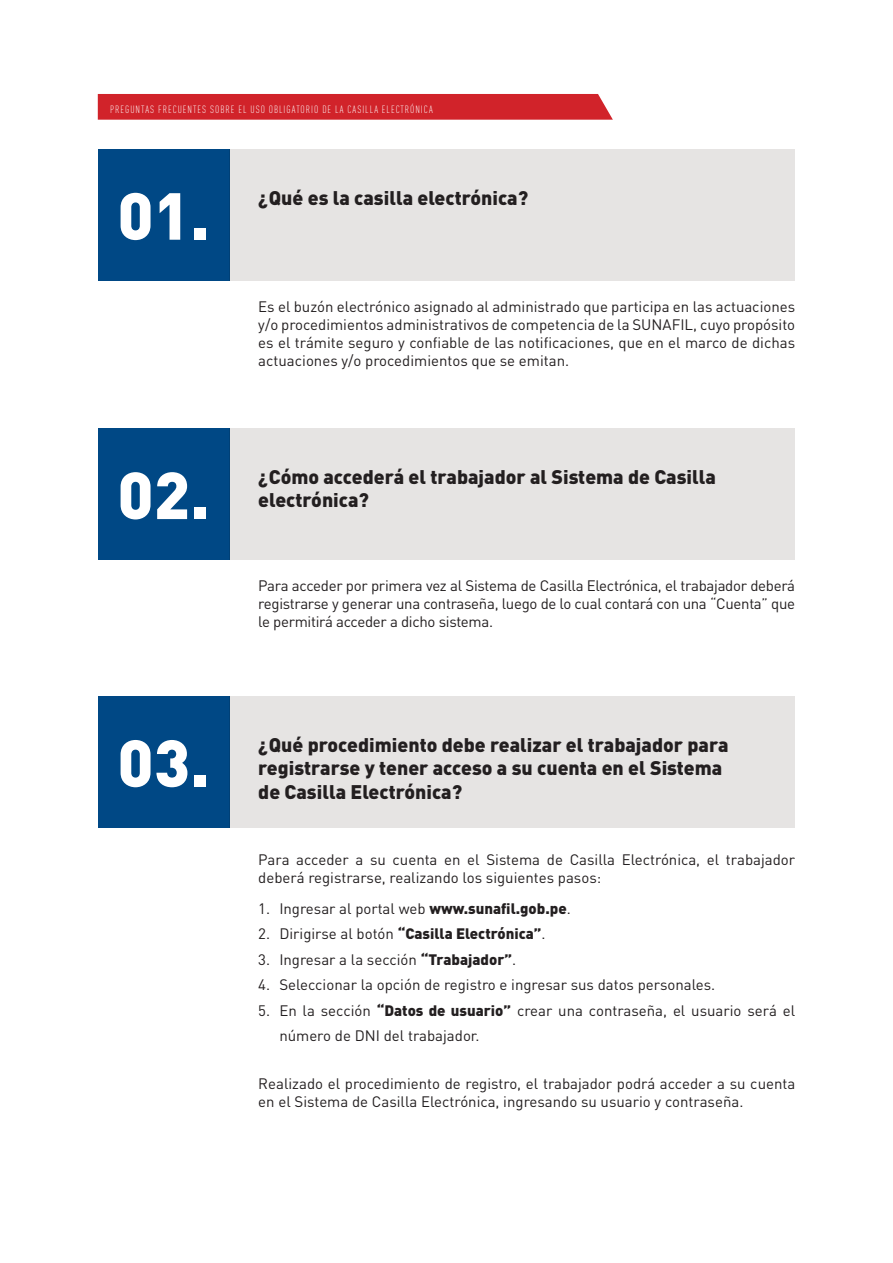
<style>
.page{position:relative;width:893px;height:1263px;background:#fff}
.page>*{position:absolute;margin:0;border:0;box-sizing:border-box;transform-origin:0 0}
.t1{font:900 65.4px "DIN Pro";color:#fff}
.t2{font:900 19.5px/23.4px "DIN Pro";color:#231f20}
.t3{font:15px/18px "DIN Pro";color:#231f20}
.t4{font:900 15px "DIN Pro";color:#231f20}
.t5{font:300 condensed 10.5px "DIN Pro";letter-spacing:.095em;color:#fff}
.s1{font-weight:900}
.s2{font-weight:400}
</style>
<div class="page">
<div style="left:98px;top:94px;width:515px;height:26px;background:#d1232a"></div>
<div style="left:230px;top:428px;width:565px;height:132px;background:#e6e4e3"></div>
<div style="left:98px;top:428px;width:132px;height:132px;background:#004885"></div>
<div style="left:230px;top:696px;width:565px;height:132px;background:#e6e4e3"></div>
<div style="left:98px;top:696px;width:132px;height:132px;background:#004885"></div>
<div style="left:230px;top:149px;width:565px;height:132px;background:#e6e4e3"></div>
<div style="left:98px;top:149px;width:132px;height:132px;background:#004885"></div>
<p class="t5" style="left:110px;top:102px;width:324px">PREGUNTAS FRECUENTES SOBRE EL USO OBLIGATORIO DE LA CASILLA ELECTRÓNICA</p>
<h1 class="t1" style="left:117px;top:172px;width:93px">01.</h1>
<h1 class="t1" style="left:117px;top:451px;width:93px">02.</h1>
<h1 class="t1" style="left:117px;top:719px;width:93px">03.</h1>
<h2 class="t2" style="left:258px;top:185px;width:271px">¿Qué es la casilla electrónica?</h2>
<p class="t3" style="left:258px;top:297px;width:538px;text-align:justify">Es el buzón electrónico asignado al administrado que participa en las actuaciones y/o procedimientos administrativos de competencia de la SUNAFIL, cuyo propósito es el trámite seguro y confiable de las notificaciones, que en el marco de dichas actuaciones y/o procedimientos que se emitan.</p>
<h2 class="t2" style="left:258px;top:464px;width:459px">¿Cómo accederá el trabajador al Sistema de Casilla electrónica?</h2>
<p class="t3" style="left:258px;top:576px;width:538px;text-align:justify">Para acceder por primera vez al Sistema de Casilla Electrónica, el trabajador deberá registrarse y generar una contraseña, luego de lo cual contará con una “Cuenta” que le permitirá acceder a dicho sistema.</p>
<h2 class="t2" style="left:258px;top:732px;width:472px">¿Qué procedimiento debe realizar el trabajador para registrarse y tener acceso a su cuenta en el Sistema de Casilla Electrónica?</h2>
<p class="t3" style="left:258px;top:850px;width:538px">Para acceder a su cuenta en el Sistema de Casilla Electrónica, el trabajador deberá registrarse, realizando los siguientes pasos:</p>
<p class="t3" style="left:258px;top:898px;width:314px">1. Ingresar al portal web <span class="s1">www.sunafil.gob.pe</span>.</p>
<p class="t4" style="left:258px;top:923px;width:289px"><span class="s2">2. Dirigirse al botón</span> “Casilla Electrónica”<span class="s2">.</span></p>
<p class="t3" style="left:258px;top:949px;width:259px">3. Ingresar a la sección <span class="s1">“Trabajador”</span>.</p>
<p class="t3" style="left:258px;top:975px;width:458px">4. Seleccionar la opción de registro e ingresar sus datos personales.</p>
<p class="t3" style="left:279px;top:997px;width:517px;line-height:25.5px;text-indent:-21px">5. En la sección <span class="s1">“Datos de usuario”</span> crear una contraseña, el usuario será el número de DNI del trabajador.</p>
<p class="t3" style="left:258px;top:1074px;width:538px">Realizado el procedimiento de registro, el trabajador podrá acceder a su cuenta en el Sistema de Casilla Electrónica, ingresando su usuario y contraseña.</p>
</div>
